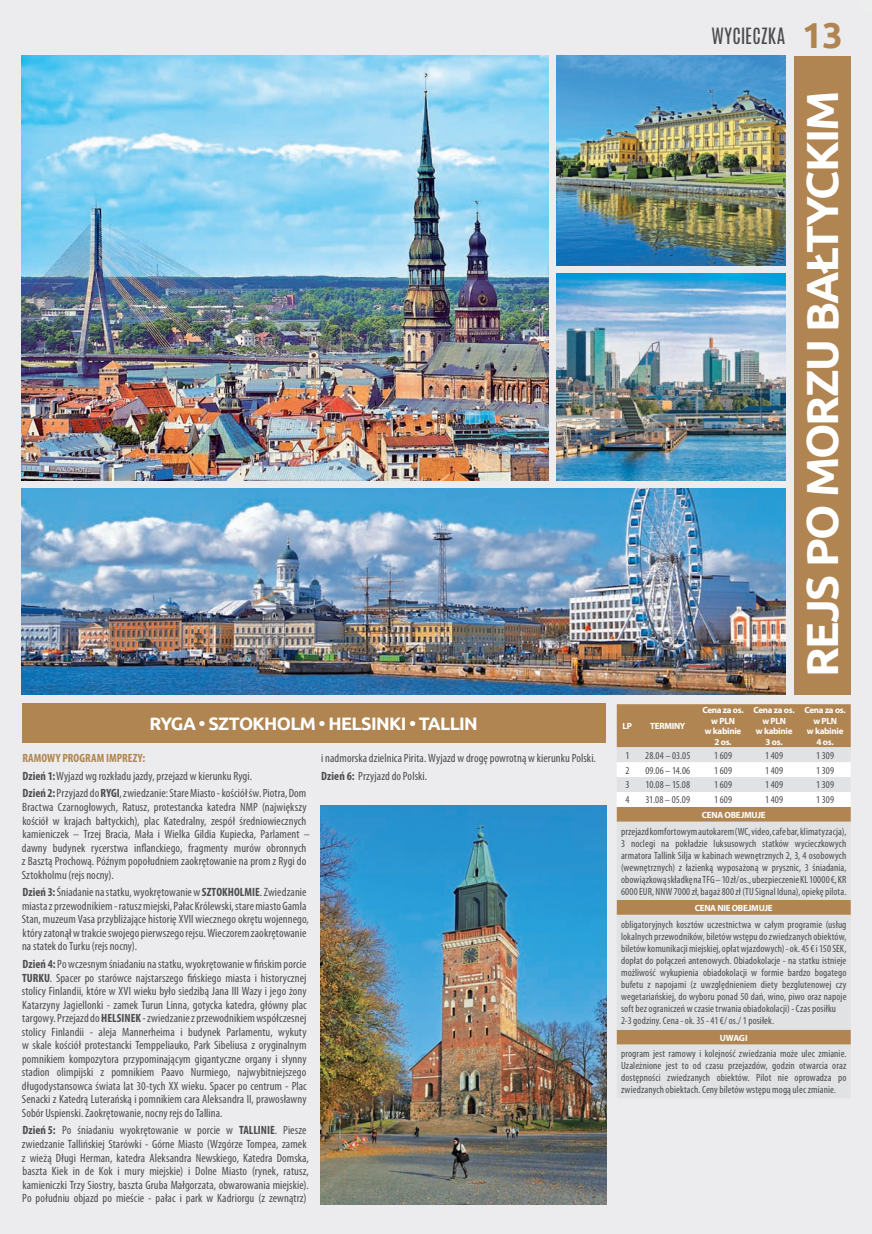
<style>
.page{position:relative;width:872px;height:1234px;background:#fff}
.page>*{position:absolute;margin:0;border:0;box-sizing:border-box;transform-origin:0 0}
.t1{font:700 45px "Ubuntu";letter-spacing:-.045em;color:#fff}
.t2{font:700 36px "Ubuntu";color:#b08551}
.t3{font:18.75px "Antonio";letter-spacing:.005em;color:#4b4c4d}
.t4{font:700 18px "Ubuntu";letter-spacing:-.035em;color:#fff}
.t5{font:condensed 12px/13.5px "Myriad Pro";letter-spacing:.005em;color:#4b4c4d}
.t6{font:condensed 10.5px/12px "Myriad Pro";letter-spacing:.01em;color:#4b4c4d;text-align:justify}
.t7{font:700 9px/10.5px "Myriad Pro";letter-spacing:-.03em;color:#fff;text-align:center}
.s1{font-weight:700;color:#b08551}
.s2{font-weight:700}
</style>
<div class="page">
<div style="left:0;top:0;width:872px;height:1233px;background:#ececee"></div>
<div style="left:22px;top:703px;width:583px;height:40px;background:#b08551"></div>
<img style="left:21px;top:56px;width:528px;height:424px">
<img style="left:21px;top:489px;width:764px;height:205px">
<div style="left:617px;top:704px;width:233px;height:210px;background:#b08551"></div>
<svg style="left:617px;top:747px;width:233px;height:152px"></svg>
<svg style="left:617px;top:914px;width:233px;height:183px"></svg>
<div style="left:794px;top:56px;width:56px;height:638px;background:#b08551"></div>
<img style="left:320px;top:805px;width:286px;height:399px">
<img style="left:557px;top:273px;width:228px;height:207px">
<img style="left:557px;top:56px;width:228px;height:209px">
<h3 class="t3" style="left:711px;top:22px;width:76px">WYCIECZKA</h3>
<h2 class="t2" style="left:802px;top:13px;width:42px">13</h2>
<h3 class="t4" style="left:149px;top:712px;width:330px">RYGA • SZTOKHOLM • HELSINKI • TALLIN</h3>
<p class="t7" style="left:622px;top:720px;width:11px">LP</p>
<p class="t7" style="left:650px;top:720px;width:37px">TERMINY</p>
<h1 class="t1" style="left:795px;top:677px;width:588px;rotate:-90deg">REJS PO MORZU BAŁTYCKIM</h1>
<p class="t7" style="left:702px;top:704px;width:43px">Cena za os. w PLN<br>w kabinie<br>2 os.</p>
<p class="t7" style="left:753px;top:704px;width:43px">Cena za os. w PLN<br>w kabinie<br>3 os.</p>
<p class="t7" style="left:804px;top:704px;width:43px">Cena za os. w PLN<br>w kabinie<br>4 os.</p>
<p class="t5" style="left:22px;top:748px;width:285px;line-height:17.7px"><span class="s1">RAMOWY PROGRAM IMPREZY:<br></span><span class="s2">DZIEŃ 1:</span> Wyjazd wg rozkładu jazdy, przejazd w kierunku Rygi.<br><span class="s2">DZIEŃ 2:</span> Przyjazd do <span class="s2">RYGI</span>, zwiedzanie: Stare Miasto - kościół św. Piotra, Dom</p>
<p class="t5" style="left:22px;top:800px;width:289px">Bractwa Czarnogłowych, Ratusz, protestancka katedra NMP (największy kościół w krajach bałtyckich), plac Katedralny, zespół średniowiecznych kamieniczek – Trzej Bracia, Mała i Wielka Gildia Kupiecka, Parlament – dawny budynek rycerstwa inflanckiego, fragmenty murów obronnych z Basztą Prochową. Późnym popołudniem zaokrętowanie na prom z Rygi do Sztokholmu (rejs nocny).</p>
<p class="t5" style="left:22px;top:885px;width:288px"><span class="s2">DZIEŃ 3:</span> Śniadanie na statku, wyokrętowanie w <span class="s2">SZTOKHOLMIE</span>. Zwiedzanie miasta z przewodnikiem - ratusz miejski, Pałac Królewski, stare miasto Gamla Stan, muzeum Vasa przybliżające historię XVII wiecznego okrętu wojennego, który zatonął w trakcie swojego pierwszego rejsu. Wieczorem zaokrętowanie na statek do Turku (rejs nocny).</p>
<p class="t5" style="left:22px;top:957px;width:287px;text-align:justify"><span class="s2">DZIEŃ 4:</span> Po wczesnym śniadaniu na statku, wyokrętowanie w fińskim porcie <span class="s2">TURKU</span>. Spacer po starówce najstarszego fińskiego miasta i historycznej stolicy Finlandii, które w XVI wieku było siedzibą Jana III Wazy i jego żony Katarzyny Jagiellonki - zamek Turun Linna, gotycka katedra, główny plac targowy. Przejazd do <span class="s2">HELSINEK</span> - zwiedzanie z przewodnikiem współczesnej stolicy Finlandii - aleja Mannerheima i budynek Parlamentu, wykuty w skale kościół protestancki Temppeliauko, Park Sibeliusa z oryginalnym pomnikiem kompozytora przypominającym gigantyczne organy i słynny stadion olimpijski z pomnikiem Paavo Nurmiego, najwybitniejszego długodystansowca świata lat 30-tych XX wieku. Spacer po centrum - Plac Senacki z Katedrą Luterańską i pomnikiem cara Aleksandra II, prawosławny Sobór Uspienski. Zaokrętowanie, nocny rejs do Tallina.</p>
<p class="t5" style="left:22px;top:1123px;width:288px"><span class="s2">DZIEŃ 5:</span> Po śniadaniu wyokrętowanie w porcie w <span class="s2">TALLINIE</span>. Piesze zwiedzanie Tallińskiej Starówki - Górne Miasto (Wzgórze Tompea, zamek z wieżą Długi Herman, katedra Aleksandra Newskiego, Katedra Domska, baszta Kiek in de Kok i mury miejskie) i Dolne Miasto (rynek, ratusz, kamieniczki Trzy Siostry, baszta Gruba Małgorzata, obwarowania miejskie).<br>Po południu objazd po mieście - pałac i park w Kadriorgu (z zewnątrz)</p>
<p class="t5" style="left:321px;top:748px;width:276px;line-height:17.7px">i nadmorska dzielnica Pirita. Wyjazd w drogę powrotną w kierunku Polski.<br><span class="s2">DZIEŃ 6:</span> Przyjazd do Polski.</p>
<p class="t6" style="left:625px;top:749px;width:6px">1</p>
<p class="t6" style="left:645px;top:749px;width:47px">28.04 – 03.05</p>
<p class="t6" style="left:714px;top:749px;width:20px">1 609</p>
<p class="t6" style="left:765px;top:749px;width:20px">1 409</p>
<p class="t6" style="left:816px;top:749px;width:19px">1 309</p>
<p class="t6" style="left:625px;top:763px;width:6px">2</p>
<p class="t6" style="left:645px;top:763px;width:46px">09.06 – 14.06</p>
<p class="t6" style="left:714px;top:763px;width:20px">1 609</p>
<p class="t6" style="left:765px;top:763px;width:20px">1 409</p>
<p class="t6" style="left:816px;top:763px;width:19px">1 309</p>
<p class="t6" style="left:625px;top:778px;width:6px">3</p>
<p class="t6" style="left:645px;top:778px;width:46px">10.08 – 15.08</p>
<p class="t6" style="left:714px;top:778px;width:20px">1 609</p>
<p class="t6" style="left:765px;top:778px;width:20px">1 409</p>
<p class="t6" style="left:816px;top:778px;width:19px">1 309</p>
<p class="t6" style="left:625px;top:793px;width:6px">4</p>
<p class="t6" style="left:645px;top:793px;width:46px">31.08 – 05.09</p>
<p class="t6" style="left:714px;top:793px;width:20px">1 609</p>
<p class="t6" style="left:765px;top:793px;width:20px">1 409</p>
<p class="t6" style="left:816px;top:793px;width:19px">1 309</p>
<p class="t7" style="left:702px;top:809px;width:65px">CENA OBEJMUJE</p>
<p class="t6" style="left:621px;top:825px;width:227px">przejazd komfortowym autokarem (WC, video, cafe bar, klimatyzacja), 3 noclegi na pokładzie luksusowych statków wycieczkowych armatora Tallink Silja w kabinach wewnętrznych 2, 3, 4 osobowych (wewnętrznych) z łazienką wyposażoną w prysznic, 3 śniadania, obowiązkową składkę na TFG – 10 zł/ os., ubezpieczenie KL 10000 €, KR 6000 EUR, NNW 7000 zł, bagaż 800 zł (TU Signal Iduna), opiekę pilota.</p>
<p class="t7" style="left:694px;top:902px;width:80px">CENA NIE OBEJMUJE</p>
<p class="t6" style="left:621px;top:918px;width:227px;text-align:left">obligatoryjnych kosztów uczestnictwa w całym programie (usług lokalnych przewodników, biletów wstępu do zwiedzanych obiektów, biletów komunikacji miejskiej, opłat wjazdowych) - ok. 45 € i 150 SEK, dopłat do połączeń antenowych. Obiadokolacje - na statku istnieje możliwość wykupienia obiadokolacji w formie bardzo bogatego bufetu z napojami (z uwzględnieniem diety bezglutenowej czy wegetariańskiej, do wyboru ponad 50 dań, wino, piwo oraz napoje soft bez ograniczeń w czasie trwania obiadokolacji) - Czas posiłku 2-3 godziny. Cena - ok. 35 - 41 €/ os./ 1 posiłek.</p>
<p class="t7" style="left:720px;top:1031px;width:29px">UwAgI</p>
<p class="t6" style="left:621px;top:1047px;width:227px">program jest ramowy i kolejność zwiedzania może ulec zmianie.<br>Uzależnione jest to od czasu przejazdów, godzin otwarcia oraz dostępności zwiedzanych obiektów. Pilot nie oprowadza po zwiedzanych obiektach. Ceny biletów wstępu mogą ulec zmianie.</p>
</div>
